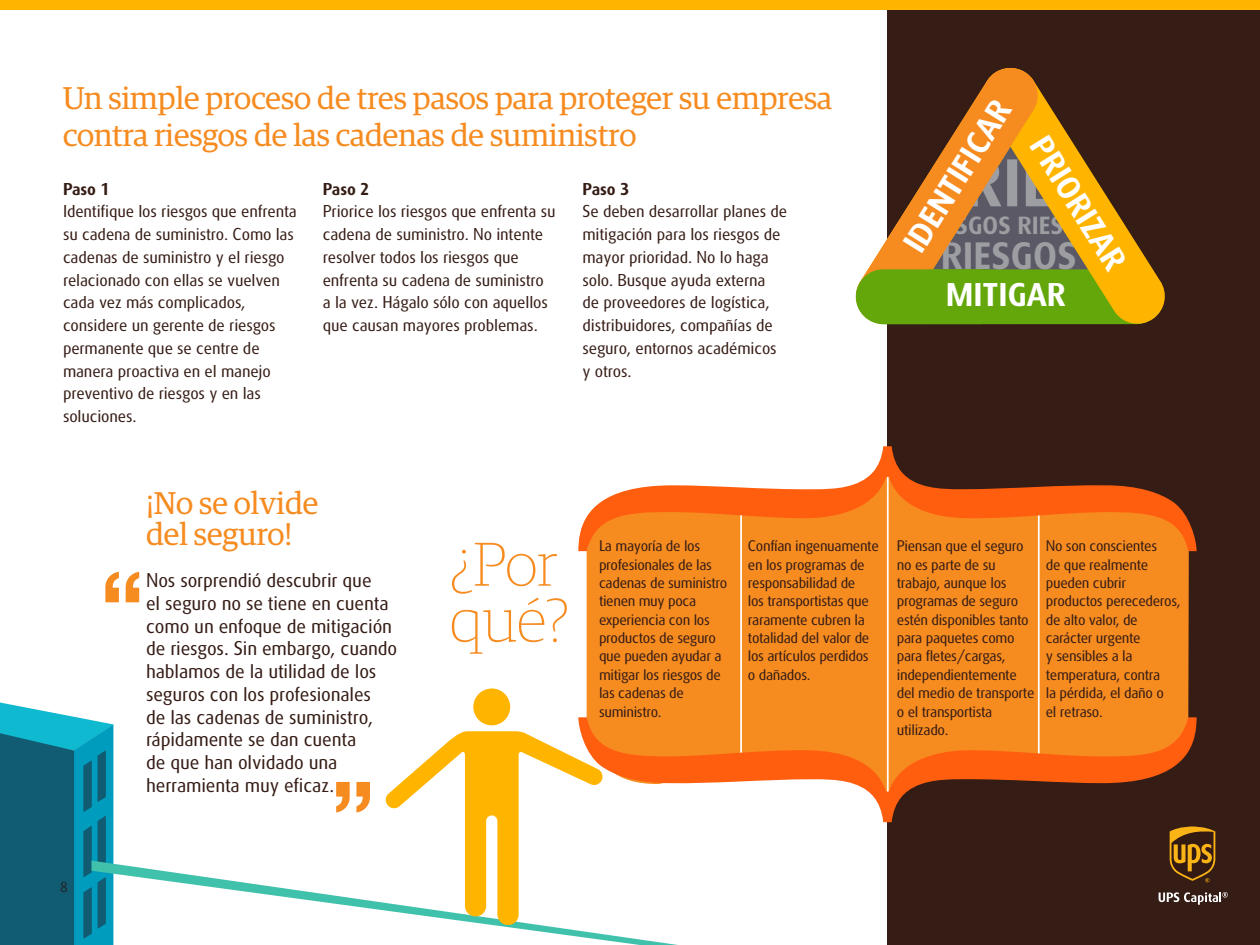
<style>
.page{position:relative;width:1260px;height:945px;background:#fff}
.page>*{position:absolute;margin:0;border:0;box-sizing:border-box;transform-origin:0 0}
.t1{font:100 61.77px/56px "Guardian Egyp";color:#f68b20}
.white_hadline{font:700 36.75px "UPS Sans";color:#9c9ea1}
.white_hadline-2{font:700 31.85px "UPS Sans";color:#fff}
.t2{font:31.5px/31.5px "Guardian Egyp";color:#f68b20}
.white_hadline-3{font:700 23.97px "UPS Sans";color:#9c9ea1}
.white_body{font:19.25px/22.8px "UPS Sans";letter-spacing:-.01em;color:#351c15}
.white_body-2{font:16.62px/22.8px "UPS Sans";letter-spacing:-.01em;color:#351c15}
.white_body-3{font:700 16.62px "UPS Sans";letter-spacing:-.01em;color:#351c15}
.white_body-4{font:14.88px/18.4px "UPS Sans";letter-spacing:-.025em;color:#351c15}
.white_hadline-4{font:14px "UPS Sans";color:#231f20}
</style>
<div class="page">
<div style="left:887px;top:0;width:373px;height:945px;background:#351c15"></div>
<div style="left:0;top:0;width:1260px;height:10px;background:#ffb500"></div>
<svg style="left:0;top:703px;width:114px;height:242px;background:#197890"></svg>
<svg style="left:92px;top:861px;width:586px;height:84px"></svg>
<div style="left:473px;top:688px;width:37px;height:37px;background:#ffb500;border-radius:50%"></div>
<svg style="left:385px;top:731px;width:219px;height:194px"></svg>
<svg style="left:336px;top:782px;width:34px;height:30px"></svg>
<svg style="left:105px;top:572px;width:34px;height:30px"></svg>
<svg style="left:1159px;top:892px;width:69px;height:13px"></svg>
<svg style="left:1170px;top:827px;width:45px;height:55px"></svg>
<svg style="left:1041px;top:92px;width:124px;height:233px"></svg>
<svg style="left:855px;top:68px;width:186px;height:257px"></svg>
<svg style="left:856px;top:134px;width:243px;height:190px"></svg>
<div style="left:587px;top:551px;width:602px;height:166px;background:#f68b20"></div>
<hr style="left:740px;top:511px;width:2px;height:244px;background:#fff">
<hr style="left:887px;top:469px;width:2px;height:329px;background:#fff">
<hr style="left:1038px;top:503px;width:2px;height:267px;background:#fff">
<svg style="left:578px;top:446px;width:619px;height:105px"></svg>
<svg style="left:578px;top:717px;width:619px;height:105px"></svg>
<p class="t2" style="left:63px;top:77px;width:771px;line-height:37.8px">Un simple proceso de tres pasos para proteger su empresa contra riesgos de las cadenas de suministro</p>
<p class="white_body-3" style="left:63px;top:179px;width:48px">Paso 1</p>
<p class="white_body-2" style="left:63px;top:200px;width:235px">Identifique los riesgos que enfrenta su cadena de suministro. Como las cadenas de suministro y el riesgo relacionado con ellas se vuelven cada vez más complicados, considere un gerente de riesgos permanente que se centre de manera proactiva en el manejo preventivo de riesgos y en las soluciones.</p>
<p class="white_body-3" style="left:323px;top:179px;width:48px">Paso 2</p>
<p class="white_body-2" style="left:323px;top:200px;width:234px">Priorice los riesgos que enfrenta su cadena de suministro. No intente resolver todos los riesgos que enfrenta su cadena de suministro a la vez. Hágalo sólo con aquellos que causan mayores problemas.</p>
<p class="white_body-3" style="left:583px;top:179px;width:48px">Paso 3</p>
<p class="white_body-2" style="left:583px;top:200px;width:206px">Se deben desarrollar planes de mitigación para los riesgos de mayor prioridad. No lo haga solo. Busque ayuda externa<br>de proveedores de logística, distribuidores, compañías de seguro, entornos académicos y otros.</p>
<p class="white_hadline-2" style="left:896px;top:240px;width:175px;rotate:-58deg">IDENTIFICAR</p>
<p class="white_hadline-2" style="left:946px;top:276px;width:122px">MITIGAR</p>
<p class="white_hadline-2" style="left:1054px;top:129px;width:152px;rotate:58deg">PRIORIZAR</p>
<p class="white_hadline-3" style="left:922px;top:212px;width:185px">RIESGOS RIESGOS</p>
<p class="white_hadline" style="left:941px;top:235px;width:137px">RIESGOS</p>
<p class="white_hadline-4" style="left:60px;top:879px;width:9px">8</p>
<p class="t2" style="left:146px;top:485px;width:174px">¡No se olvide del seguro!</p>
<p class="white_body" style="left:146px;top:569px;width:253px">Nos sorprendió descubrir que<br>el seguro no se tiene en cuenta como un enfoque de mitigación de riesgos. Sin embargo, cuando hablamos de la utilidad de los seguros con los profesionales<br>de las cadenas de suministro, rápidamente se dan cuenta<br>de que han olvidado una herramienta muy eficaz.</p>
<p class="t1" style="left:450px;top:533px;width:121px">¿Por qué?</p>
<p class="white_body-4" style="left:599px;top:537px;width:130px">La mayoría de los profesionales de las cadenas de suministro tienen muy poca experiencia con los productos de seguro que pueden ayudar a mitigar los riesgos de las cadenas de suministro.</p>
<p class="white_body-4" style="left:748px;top:537px;width:132px">Confían ingenuamente en los programas de responsabilidad de<br>los transportistas que raramente cubren la totalidad del valor de los artículos perdidos o dañados.</p>
<p class="white_body-4" style="left:897px;top:537px;width:139px">Piensan que el seguro no es parte de su trabajo, aunque los programas de seguro estén disponibles tanto para paquetes como para fletes/cargas, independientemente del medio de transporte o el transportista utilizado.</p>
<p class="white_body-4" style="left:1046px;top:537px;width:136px">No son conscientes<br>de que realmente pueden cubrir productos perecederos, de alto valor, de carácter urgente<br>y sensibles a la temperatura, contra<br>la pérdida, el daño o<br>el retraso.</p>
</div>
